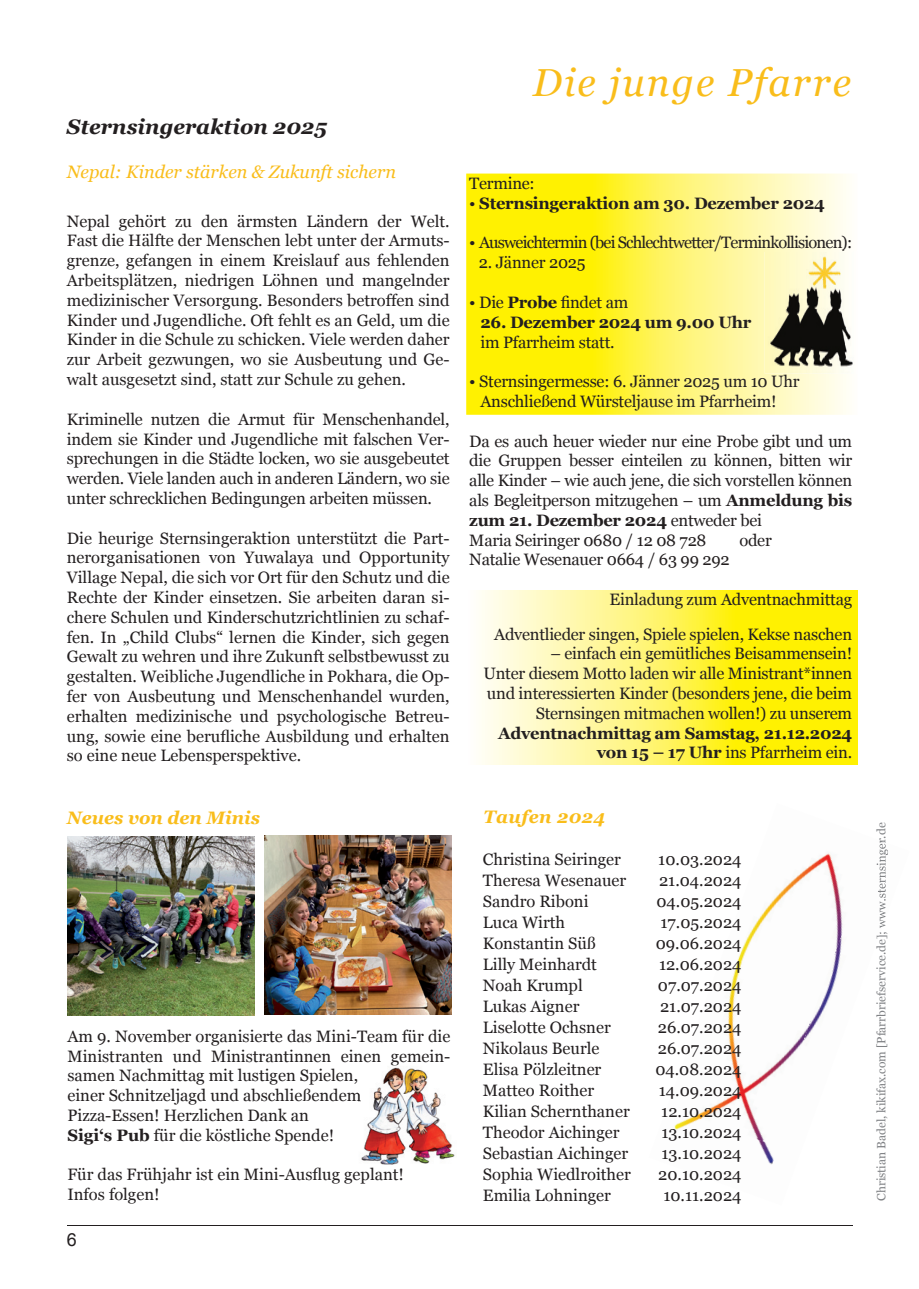
<style>
.page{position:relative;width:919px;height:1289px;background:#fff}
.page>*{position:absolute;margin:0;border:0;box-sizing:border-box;transform-origin:0 0}
.t1{font:italic 39px "Georgia";letter-spacing:.05em;color:#f9bd1b}
.t2{font:italic 700 21px "Georgia";color:#231f20}
.t3{font:italic 18px "Georgia";color:#f9bd1b}
.t4{font:italic 700 18px "Georgia";color:#f9bd1b}
.t5{font:italic 700 18px "Georgia";letter-spacing:.025em;color:#f9bd1b}
.t6{font:18px "Arial";color:#231f20}
.t7{font:16.5px/19.8px "Georgia";color:#231f20}
.t8{font:700 16.5px/19.8px "Georgia";letter-spacing:-.015em;color:#231f20;text-align:right}
.t9{font:16.5px "Georgia";letter-spacing:-.05em;color:#231f20}
.t10{font:12px "Georgia";color:#808285}
.s1{font-weight:700}
.s2{font-weight:400}
</style>
<div class="page">
<hr style="left:67px;top:1225px;width:785px;height:1px;background:#231f20">
<svg style="left:481px;top:590px;width:376px;height:175px;background:#fff561"></svg>
<svg style="left:466px;top:173px;width:381px;height:242px;background:#fef450"></svg>
<img style="left:740px;top:908px;width:26px;height:46px">
<img style="left:714px;top:954px;width:52px;height:152px">
<img style="left:674px;top:1106px;width:100px;height:59px">
<img style="left:766px;top:853px;width:77px;height:301px">
<img style="left:876px;top:840px;width:12px;height:99px">
<img style="left:764px;top:252px;width:89px;height:121px">
<img style="left:764px;top:251px;width:83px;height:1px">
<img style="left:67px;top:836px;width:188px;height:178px">
<img style="left:264px;top:836px;width:187px;height:178px">
<img style="left:361px;top:1067px;width:94px;height:97px">
<img style="left:358px;top:1093px;width:3px;height:9px">
<p class="t2" style="left:67px;top:113px;width:261px">Sternsingeraktion 2025</p>
<p class="t3" style="left:67px;top:160px;width:331px">Nepal: Kinder stärken &amp; Zukunft sichern</p>
<p class="t7" style="left:67px;top:211px;width:384px;text-align:justify">Nepal gehört zu den ärmsten Ländern der Welt.<br>Fast die Hälfte der Menschen lebt unter der Armuts&shy;grenze, gefangen in einem Kreislauf aus fehlenden Arbeitsplätzen, niedrigen Löhnen und mangelnder medizinischer Versorgung. Besonders betroffen sind Kinder und Jugendliche. Oft fehlt es an Geld, um die Kinder in die Schule zu schicken. Viele werden daher zur Arbeit gezwungen, wo sie Ausbeutung und Ge&shy;walt ausgesetzt sind, statt zur Schule zu gehen.</p>
<p class="t7" style="left:67px;top:409px;width:384px;text-align:justify">Kriminelle nutzen die Armut für Menschenhandel, indem sie Kinder und Jugendliche mit falschen Ver&shy;sprechungen in die Städte locken, wo sie ausgebeutet werden. Viele landen auch in anderen Ländern, wo sie unter schrecklichen Bedingungen arbeiten müssen.</p>
<p class="t7" style="left:67px;top:528px;width:384px;text-align:justify">Die heurige Sternsingeraktion unterstützt die Part&shy;nerorganisationen von Yuwalaya und Opportunity Village Nepal, die sich vor Ort für den Schutz und die Rechte der Kinder einsetzen. Sie arbeiten daran si&shy;chere Schulen und Kinderschutzrichtlinien zu schaf&shy;fen. In „Child Clubs“ lernen die Kinder, sich gegen Gewalt zu wehren und ihre Zukunft selbstbewusst zu gestalten. Weibliche Jugendliche in Pokhara, die Op&shy;fer von Ausbeutung und Menschenhandel wurden, erhalten medizinische und psychologische Betreu&shy;ung, sowie eine berufliche Ausbildung und erhalten so eine neue Lebensperspektive.</p>
<p class="t4" style="left:67px;top:806px;width:195px">Neues von den Minis</p>
<p class="t7" style="left:67px;top:1026px;width:384px">Am 9. November organisierte das Mini-Team für die Ministranten und Ministrantinnen einen gemein&shy;samen Nachmittag mit lustigen Spielen,<br>einer Schnitzeljagd und abschließendem Pizza-Essen! Herzlichen Dank an<br><span class="s1">Sigi‘s Pub</span> für die köstliche Spende!</p>
<p class="t7" style="left:67px;top:1165px;width:338px">Für das Frühjahr ist ein Mini-Ausflug geplant!<br>Infos folgen!</p>
<p class="t6" style="left:67px;top:1227px;width:12px">6</p>
<h1 class="t1" style="left:532px;top:58px;width:320px">Die junge Pfarre</h1>
<p class="t7" style="left:469px;top:174px;width:67px">Termine:</p>
<p class="t8" style="left:469px;top:193px;width:357px"><span class="s2">•</span> Sternsingeraktion am 30. Dezember 2024</p>
<p class="t9" style="left:469px;top:233px;width:384px">• Ausweichtermin (bei Schlechtwetter/Terminkollisionen):</p>
<p class="t7" style="left:478px;top:253px;width:108px">2. Jänner 2025</p>
<p class="t7" style="left:469px;top:292px;width:160px">• Die <span class="s1">Probe</span> findet am</p>
<p class="t8" style="left:480px;top:312px;width:272px">26. Dezember 2024 um 9.00 Uhr</p>
<p class="t7" style="left:480px;top:332px;width:136px">im Pfarrheim statt.</p>
<p class="t7" style="left:480px;top:372px;width:320px;text-indent:-11px">• Sternsingermesse: 6. Jänner 2025 um 10 Uhr<br>Anschließend Würsteljause im Pfarrheim!</p>
<p class="t7" style="left:469px;top:431px;width:384px">Da es auch heuer wieder nur eine Probe gibt und um die Gruppen besser einteilen zu können, bitten wir alle Kinder – wie auch jene, die sich vorstellen können als Begleitperson mitzugehen – um <span class="s1">Anmeldung bis zum 21. Dezember 2024</span> entweder bei<br>Maria Seiringer 0680 / 12 08 728</p>
<p class="t7" style="left:739px;top:530px;width:34px">oder</p>
<p class="t7" style="left:469px;top:550px;width:262px">Natalie Wesenauer 0664 / 63 99 292</p>
<p class="t7" style="left:494px;top:582px;width:359px;line-height:34.5px;text-align:right">Einladung zum Adventnachmittag<br>Adventlieder singen, Spiele spielen, Kekse naschen</p>
<p class="t7" style="left:483px;top:644px;width:370px;text-align:right">– einfach ein gemütliches Beisammensein!<br>Unter diesem Motto laden wir alle Ministrant*innen und interessierten Kinder (besonders jene, die beim Sternsingen mitmachen wollen!) zu unserem</p>
<p class="t8" style="left:498px;top:723px;width:355px">Adventnachmittag am Samstag, 21.12.2024 von 15 – 17 Uhr <span class="s2">ins Pfarrheim ein.</span></p>
<p class="t5" style="left:483px;top:805px;width:123px">Taufen 2024</p>
<p class="t7" style="left:483px;top:849px;width:140px">Christina Seiringer</p>
<p class="t7" style="left:658px;top:849px;width:85px">10.03.2024</p>
<p class="t7" style="left:483px;top:870px;width:145px">Theresa Wesenauer</p>
<p class="t7" style="left:659px;top:870px;width:84px">21.04.2024</p>
<p class="t7" style="left:483px;top:891px;width:107px">Sandro Riboni</p>
<p class="t7" style="left:656px;top:891px;width:87px">04.05.2024</p>
<p class="t7" style="left:483px;top:912px;width:84px">Luca Wirth</p>
<p class="t7" style="left:660px;top:912px;width:83px">17.05.2024</p>
<p class="t7" style="left:483px;top:933px;width:115px">Konstantin Süß</p>
<p class="t7" style="left:655px;top:933px;width:87px">09.06.2024</p>
<p class="t7" style="left:483px;top:954px;width:116px">Lilly Meinhardt</p>
<p class="t7" style="left:659px;top:954px;width:84px">12.06.2024</p>
<p class="t7" style="left:483px;top:975px;width:101px">Noah Krumpl</p>
<p class="t7" style="left:658px;top:975px;width:85px">07.07.2024</p>
<p class="t7" style="left:483px;top:996px;width:98px">Lukas Aigner</p>
<p class="t7" style="left:660px;top:996px;width:83px">21.07.2024</p>
<p class="t7" style="left:483px;top:1017px;width:129px">Liselotte Ochsner</p>
<p class="t7" style="left:657px;top:1017px;width:85px">26.07.2024</p>
<p class="t7" style="left:483px;top:1038px;width:118px">Nikolaus Beurle</p>
<p class="t7" style="left:657px;top:1038px;width:85px">26.07.2024</p>
<p class="t7" style="left:483px;top:1059px;width:120px">Elisa Pölzleitner</p>
<p class="t7" style="left:655px;top:1059px;width:88px">04.08.2024</p>
<p class="t7" style="left:483px;top:1080px;width:113px">Matteo Roither</p>
<p class="t7" style="left:658px;top:1080px;width:84px">14.09.2024</p>
<p class="t7" style="left:483px;top:1101px;width:148px">Kilian Schernthaner</p>
<p class="t7" style="left:661px;top:1101px;width:82px">12.10.2024</p>
<p class="t7" style="left:483px;top:1122px;width:138px">Theodor Aichinger</p>
<p class="t7" style="left:661px;top:1122px;width:82px">13.10.2024</p>
<p class="t7" style="left:483px;top:1143px;width:147px">Sebastian Aichinger</p>
<p class="t7" style="left:661px;top:1143px;width:82px">13.10.2024</p>
<p class="t7" style="left:483px;top:1164px;width:149px">Sophia Wiedlroither</p>
<p class="t7" style="left:658px;top:1164px;width:85px">20.10.2024</p>
<p class="t7" style="left:483px;top:1185px;width:129px">Emilia Lohninger</p>
<p class="t7" style="left:663px;top:1185px;width:80px">10.11.2024</p>
<p class="t10" style="left:874px;top:1200px;width:380px;rotate:-90deg">Christian Badel, kikifax.com [Pfarrbriefservice.de]; www.sternsinger.de</p>
</div>
